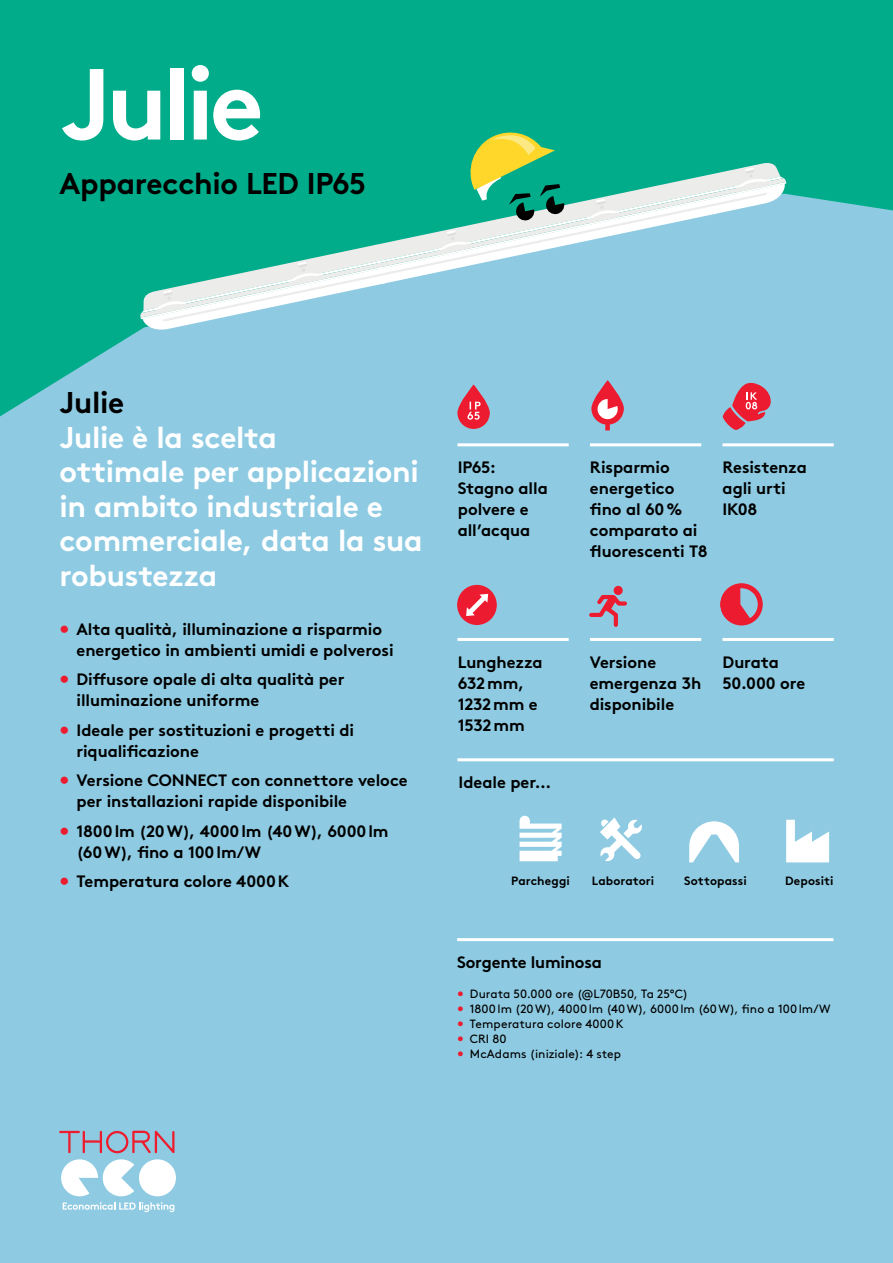
<style>
.page{position:relative;width:893px;height:1263px;background:#8ecbe2}
.page>*{position:absolute;margin:0;border:0;box-sizing:border-box;transform-origin:0 0}
.t1{font:700 100.65px "Brown";letter-spacing:-.045em;color:#fff}
.t2{font:700 30px/34.5px "Brown";letter-spacing:-.01em;color:#fff}
.t3{font:700 30px "Brown";letter-spacing:-.015em;color:#000}
.t4{font:700 16.5px/21px "Brown";letter-spacing:-.005em;color:#000}
.t5{font:12px "Brown";letter-spacing:.01em;color:#000}
.t6{font:700 12px "Brown";letter-spacing:.01em;color:#000}
.s1{color:#ed1b2f}
</style>
<div class="page">
<svg style="left:0;top:0;width:893px;height:416px;fill:#00ac8a"></svg>
<svg style="left:140px;top:128px;width:646px;height:204px"></svg>
<svg style="left:457px;top:384px;width:33px;height:45px"></svg>
<svg style="left:467px;top:402px;width:14px;height:18px"></svg>
<div style="left:457px;top:585px;width:40px;height:40px;background:#ed1b2f;border-radius:50%"></div>
<svg style="left:466px;top:594px;width:22px;height:22px"></svg>
<hr style="left:457px;top:443px;width:112px;height:3px;background:#fff">
<hr style="left:457px;top:638px;width:112px;height:3px;background:#fff">
<hr style="left:457px;top:758px;width:377px;height:3px;background:#fff">
<hr style="left:590px;top:443px;width:111px;height:3px;background:#fff">
<hr style="left:590px;top:638px;width:111px;height:3px;background:#fff">
<hr style="left:722px;top:443px;width:112px;height:3px;background:#fff">
<hr style="left:722px;top:638px;width:112px;height:3px;background:#fff">
<svg style="left:591px;top:380px;width:33px;height:45px"></svg>
<div style="left:605px;top:421px;width:5px;height:9px;background:#ed1b2f"></div>
<div style="left:597px;top:399px;width:21px;height:20px;background:#fff;border-radius:50%"></div>
<svg style="left:608px;top:394px;width:15px;height:15px"></svg>
<svg style="left:589px;top:595px;width:38px;height:32px"></svg>
<div style="left:614px;top:586px;width:9px;height:9px;background:#ed1b2f;border-radius:50%"></div>
<div style="left:720px;top:584px;width:40px;height:40px;background:#ed1b2f;border-radius:50%"></div>
<svg style="left:740px;top:583px;width:23px;height:43px"></svg>
<div style="left:720px;top:583px;width:43px;height:42px;border:5px solid #ed1b2f;border-radius:50%"></div>
<svg style="left:520px;top:816px;width:42px;height:45px"></svg>
<svg style="left:600px;top:817px;width:42px;height:45px"></svg>
<svg style="left:689px;top:821px;width:50px;height:41px"></svg>
<svg style="left:786px;top:820px;width:43px;height:42px"></svg>
<svg style="left:723px;top:383px;width:48px;height:47px"></svg>
<hr style="left:457px;top:938px;width:376px;height:3px;background:#fff">
<svg style="left:59px;top:1130px;width:116px;height:82px"></svg>
<h1 class="t1" style="left:61px;top:23px;width:205px">Julie</h1>
<h2 class="t3" style="left:60px;top:160px;width:308px">Apparecchio LED IP65</h2>
<h2 class="t3" style="left:60px;top:378px;width:66px">Julie</h2>
<h2 class="t2" style="left:60px;top:417px;width:365px">Julie è la scelta<br>ottimale per applicazioni in ambito industriale e commerciale, data la sua robustezza</h2>
<p class="t4" style="left:77px;top:617px;width:319px;text-indent:-17px"><span class="s1">•</span> Alta qualità, illuminazione a risparmio energetico in ambienti umidi e polverosi</p>
<p class="t4" style="left:77px;top:667px;width:269px;text-indent:-17px"><span class="s1">•</span> Diffusore opale di alta qualità per illuminazione uniforme</p>
<p class="t4" style="left:77px;top:718px;width:279px;text-indent:-17px"><span class="s1">•</span> Ideale per sostituzioni e progetti di riqualificazione</p>
<p class="t4" style="left:77px;top:768px;width:333px;text-indent:-17px"><span class="s1">•</span> Versione CONNECT con connettore veloce per installazioni rapide disponibile</p>
<p class="t4" style="left:77px;top:819px;width:314px;text-indent:-17px"><span class="s1">•</span> 1800lm (20W), 4000lm (40W), 6000lm (60W), fino a 100lm/W</p>
<p class="t4" style="left:60px;top:869px;width:231px"><span class="s1">•</span> Temperatura colore 4000K</p>
<p class="t4" style="left:458px;top:455px;width:92px">IP65:<br>Stagno alla polvere e all’acqua</p>
<p class="t4" style="left:590px;top:455px;width:119px">Risparmio energetico fino al 60% comparato ai fluorescenti T8</p>
<p class="t4" style="left:722px;top:455px;width:86px">Resistenza agli urti<br>IK08</p>
<p class="t4" style="left:458px;top:650px;width:86px">Lunghezza<br>632mm,<br>1232mm e<br>1532mm</p>
<p class="t4" style="left:590px;top:650px;width:113px">Versione emergenza 3h disponibile</p>
<p class="t4" style="left:458px;top:770px;width:94px">Ideale per...</p>
<p class="t4" style="left:722px;top:650px;width:84px">Durata<br>50.000 ore</p>
<p class="t6" style="left:511px;top:871px;width:60px">Parcheggi</p>
<p class="t6" style="left:592px;top:871px;width:64px">Laboratori</p>
<p class="t6" style="left:684px;top:871px;width:64px">Sottopassi</p>
<p class="t6" style="left:785px;top:871px;width:50px">Depositi</p>
<p class="t4" style="left:457px;top:950px;width:146px">Sorgente luminosa</p>
<p class="t5" style="left:457px;top:985px;width:233px"><span class="s1">•</span> Durata 50.000 ore (@L70B50, Ta 25°C)</p>
<p class="t5" style="left:457px;top:1000px;width:375px"><span class="s1">•</span> 1800lm (20W), 4000lm (40W), 6000lm (60W), fino a 100lm/W</p>
<p class="t5" style="left:457px;top:1015px;width:168px"><span class="s1">•</span> Temperatura colore 4000K</p>
<p class="t5" style="left:457px;top:1030px;width:51px"><span class="s1">•</span> CRI 80</p>
<p class="t5" style="left:457px;top:1045px;width:165px"><span class="s1">•</span> McAdams (iniziale): 4 step</p>
</div>
